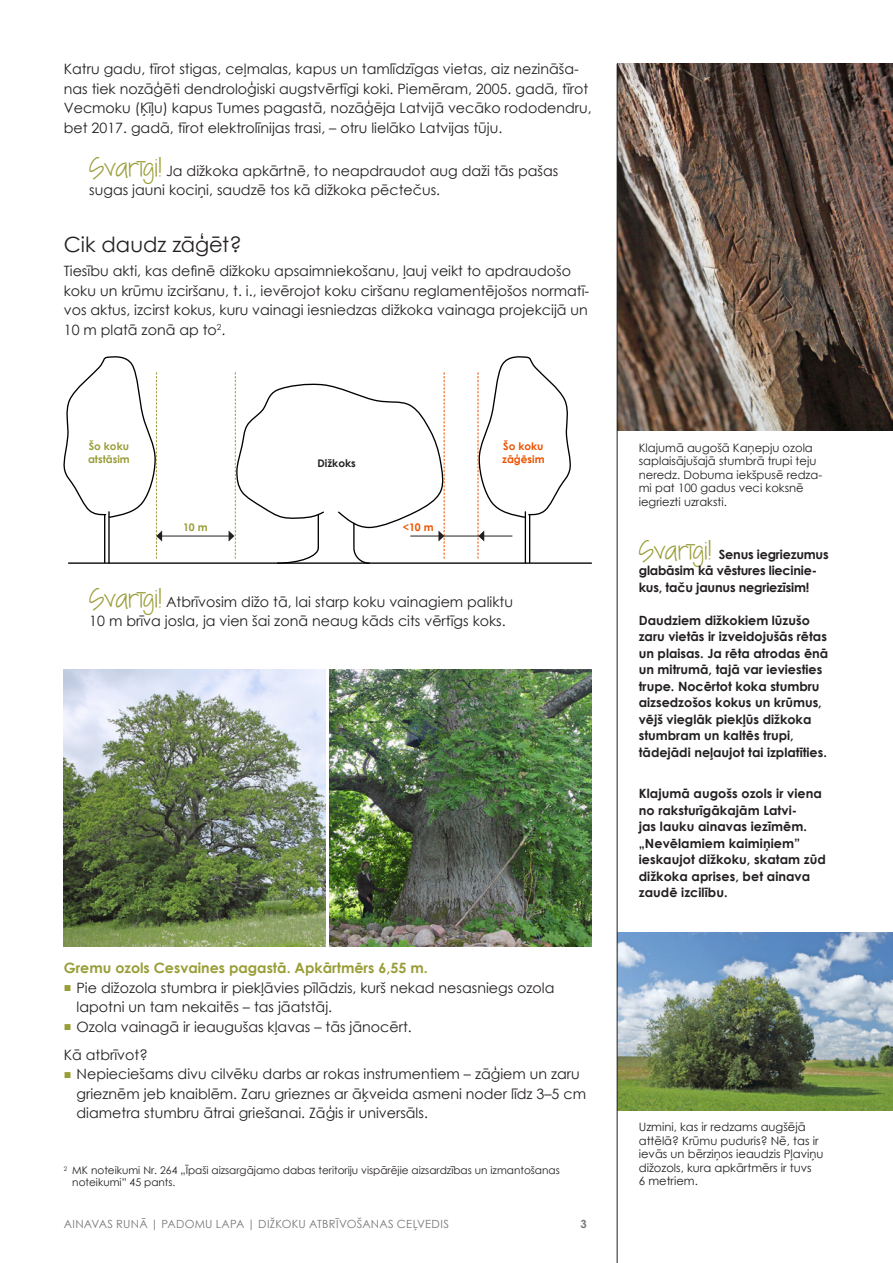
<style>
.page{position:relative;width:893px;height:1263px;background:#fff}
.page>*{position:absolute;margin:0;border:0;box-sizing:border-box;transform-origin:0 0}
.t1{font:21px "Century Gothic";letter-spacing:-.005em;color:#231f20}
.t2{font:14.25px/19.5px "Century Gothic";color:#231f20}
.t3{font:700 14.25px "Century Gothic";color:#999d37}
.t4{font:700 12.75px/16.5px "Century Gothic";color:#231f20}
.t5{font:11.55px/13.5px "Century Gothic";color:#231f20}
.t6{font:11.25px "Century Gothic";letter-spacing:.02em;color:#76787b}
.t7{font:700 11.25px "Century Gothic";color:#76787b}
.t8{font:10.5px/12px "Century Gothic";color:#231f20}
.t9{font:700 10.5px/13.5px "Century Gothic";color:#999d37}
.t10{font:700 10.5px "Century Gothic";color:#ed5200}
.t11{font:700 10.5px "Century Gothic";color:#231f20}
.s1{font-family:"KGI Need A Font";font-size:19.5px;color:#999d37}
.s2{font-weight:700;font-size:12.75px;color:#999d37}
.s3{font-family:"KGI Need A Font";font-weight:400;font-size:19.5px;color:#999d37}
</style>
<div class="page">
<img style="left:618px;top:932px;width:275px;height:178px">
<img style="left:618px;top:64px;width:275px;height:366px">
<hr style="left:617px;top:64px;width:1px;height:1199px;background:#231f20">
<hr style="left:69px;top:562px;width:522px;height:2px;background:#000">
<hr style="left:104px;top:515px;width:1px;height:47px;background:#000">
<hr style="left:108px;top:512px;width:2px;height:51px;background:#000">
<hr style="left:529px;top:515px;width:1px;height:47px;background:#000">
<hr style="left:525px;top:512px;width:1px;height:51px;background:#000">
<img style="left:64px;top:670px;width:261px;height:276px">
<img style="left:330px;top:670px;width:261px;height:276px">
<hr style="left:161px;top:536px;width:68px;height:1px;background:#231f20">
<svg style="left:63px;top:356px;width:99px;height:203px"></svg>
<svg style="left:229px;top:372px;width:216px;height:192px"></svg>
<hr style="left:444px;top:536px;width:36px;height:1px;background:#231f20">
<svg style="left:478px;top:356px;width:93px;height:203px"></svg>
<p class="t2" style="left:64px;top:59px;width:529px">Katru gadu, tīrot stigas, ceļmalas, kapus un tamlīdzīgas vietas, aiz nezināša&shy;nas tiek nozāģēti dendroloģiski augstvērtīgi koki. Piemēram, 2005. gadā, tīrot Vecmoku (Ķīļu) kapus Tumes pagastā, nozāģēja Latvijā vecāko rododendru, bet 2017. gadā, tīrot elektrolīnijas trasi, – otru lielāko Latvijas tūju.</p>
<p class="t2" style="left:89px;top:161px;width:471px"><span class="s1">SVARĪGI!</span> Ja dižkoka apkārtnē, to neapdraudot aug daži tās pašas sugas jauni kociņi, saudzē tos kā dižkoka pēctečus.</p>
<h1 class="t1" style="left:64px;top:230px;width:179px">Cik daudz zāģēt?</h1>
<p class="t2" style="left:64px;top:261px;width:527px">Tiesību akti, kas definē dižkoku apsaimniekošanu, ļauj veikt to apdraudošo koku un krūmu izciršanu, t. i., ievērojot koku ciršanu reglamentējošos normatī&shy;vos aktus, izcirst kokus, kuru vainagi iesniedzas dižkoka vainaga projekcijā un 10 m platā zonā ap to<sup>2</sup>.</p>
<p class="t9" style="left:88px;top:439px;width:43px">Šo koku atstāsim</p>
<p class="t10" style="left:503px;top:438px;width:42px">Šo koku</p>
<p class="t11" style="left:318px;top:456px;width:40px">Dižkoks</p>
<p class="t10" style="left:502px;top:452px;width:44px">zāģēsim</p>
<p class="t9" style="left:183px;top:520px;width:26px">10 m</p>
<p class="t10" style="left:403px;top:519px;width:32px">&lt;10 m</p>
<p class="t2" style="left:89px;top:592px;width:425px"><span class="s1">SVARĪGI!</span> Atbrīvosim dižo tā, lai starp koku vainagiem paliktu<br>10 m brīva josla, ja vien šai zonā neaug kāds cits vērtīgs koks.</p>
<p class="t3" style="left:64px;top:957px;width:365px">Gremu ozols Cesvaines pagastā. Apkārtmērs 6,55 m.</p>
<p class="t2" style="left:77px;top:978px;width:479px;text-indent:-13px"><span class="s2">■</span> Pie dižozola stumbra ir piekļāvies pīlādzis, kurš nekad nesasniegs ozola lapotni un tam nekaitēs – tas jāatstāj.</p>
<p class="t2" style="left:64px;top:1012px;width:349px;line-height:28px"><span class="s2">■</span> Ozola vainagā ir ieaugušas kļavas – tās jānocērt.<br>Kā atbrīvot?</p>
<p class="t2" style="left:77px;top:1064px;width:511px;text-indent:-13px"><span class="s2">■</span> Nepieciešams divu cilvēku darbs ar rokas instrumentiem – zāģiem un zaru grieznēm jeb knaiblēm. Zaru grieznes ar āķveida asmeni noder līdz 3–5 cm diametra stumbru ātrai griešanai. Zāģis ir universāls.</p>
<p class="t8" style="left:72px;top:1164px;width:489px;text-indent:-9px"><sup>2</sup> MK noteikumi Nr. 264 „Īpaši aizsargājamo dabas teritoriju vispārējie aizsardzības un izmantošanas noteikumi” 45 pants.</p>
<p class="t6" style="left:64px;top:1216px;width:387px">AINAVAS RUNĀ | PADOMU LAPA | DIŽKOKU ATBRĪVOŠANAS CEĻVEDIS</p>
<p class="t7" style="left:580px;top:1216px;width:8px">3</p>
<p class="t5" style="left:639px;top:440px;width:185px">Klajumā augošā Kaņepju ozola saplaisājušajā stumbrā trupi teju neredz. Dobuma iekšpusē redza&shy;mi pat 100 gadus veci koksnē iegriezti uzraksti.</p>
<p class="t4" style="left:639px;top:545px;width:191px"><span class="s3">SVARĪGI!</span> Senus iegriezumus glabāsim kā vēstures liecinie&shy;kus, taču jaunus negriezīsim!</p>
<p class="t4" style="left:639px;top:611px;width:191px">Daudziem dižkokiem lūzušo zaru vietās ir izveidojušās rētas un plaisas. Ja rēta atrodas ēnā un mitrumā, tajā var ieviesties trupe. Nocērtot koka stumbru aizsedzošos kokus un krūmus, vējš vieglāk piekļūs dižkoka stumbram un kaltēs trupi, tādejādi neļaujot tai izplatīties.</p>
<p class="t4" style="left:639px;top:785px;width:189px">Klajumā augošs ozols ir viena no raksturīgākajām Latvi-<br>jas lauku ainavas iezīmēm. „Nevēlamiem kaimiņiem” ieskaujot dižkoku, skatam zūd dižkoka aprises, bet ainava zaudē izcilību.</p>
<p class="t5" style="left:639px;top:1120px;width:186px">Uzmini, kas ir redzams augšējā attēlā? Krūmu puduris? Nē, tas ir ievās un bērziņos ieaudzis Pļaviņu dižozols, kura apkārtmērs ir tuvs<br>6 metriem.</p>
</div>
